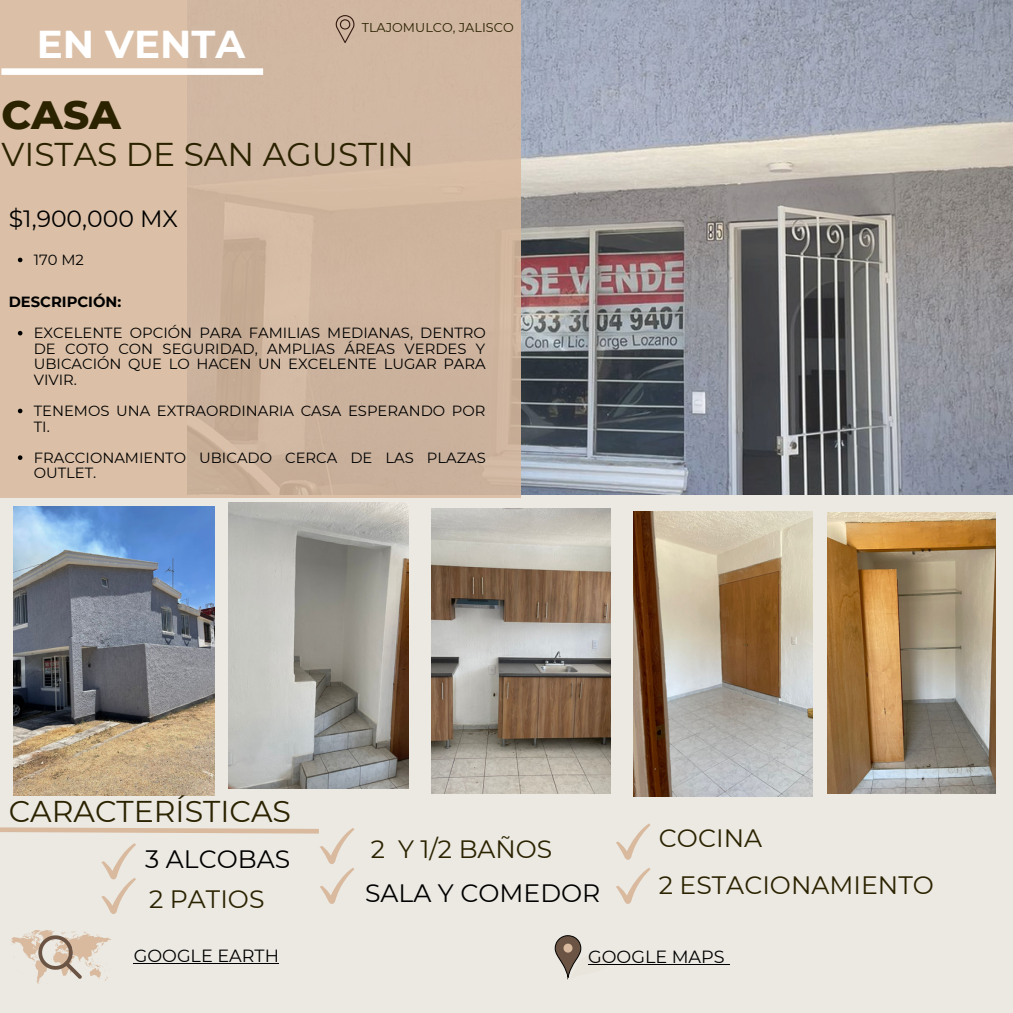
<style>
.page{position:relative;width:1013px;height:1013px;background:#fff}
.page>*{position:absolute;margin:0;border:0;box-sizing:border-box;transform-origin:0 0}
.t1{font:800 40.38px "Montserrat";color:#2b2200}
.t2{font:700 38.75px "Montserrat";color:#fff}
.t3{font:32.88px "Montserrat";color:#2b2200}
.t4{font:30px "Montserrat";color:#2b2200}
.t5{font:25.12px "Montserrat";color:#2b2200}
.t6{font:25.12px "Montserrat";color:#000}
.t7{font:25px "Montserrat";color:#2b2200}
.t8{font:23.5px "Montserrat";color:#000}
.t9{font:17.62px "Montserrat";color:#000}
.t10{font:14.75px/15.5px "Montserrat";color:#000}
.t11{font:700 14.75px "Montserrat";color:#000}
.t12{font:12.75px "Montserrat";color:#2b2200}
</style>
<div class="page">
<div style="left:0;top:0;width:1012px;height:1012px;background:#ebe9e2"></div>
<img style="left:13px;top:506px;width:202px;height:289px">
<img style="left:188px;top:0;width:824px;height:494px">
<div style="left:0;top:1px;width:520px;height:496px;background:#d1b8a3"></div>
<img style="left:229px;top:503px;width:179px;height:285px">
<img style="left:827px;top:512px;width:168px;height:282px">
<svg style="left:616px;top:823px;width:34px;height:36px"></svg>
<svg style="left:616px;top:868px;width:34px;height:36px"></svg>
<div style="left:1px;top:68px;width:262px;height:7px;background:#fff"></div>
<svg style="left:0;top:827px;width:354px;height:87px"></svg>
<svg style="left:10px;top:930px;width:101px;height:54px"></svg>
<svg style="left:554px;top:935px;width:54px;height:44px"></svg>
<svg style="left:336px;top:15px;width:18px;height:28px"></svg>
<img style="left:431px;top:508px;width:179px;height:285px">
<img style="left:633px;top:511px;width:179px;height:285px">
<svg style="left:18px;top:258px;width:4px;height:4px"></svg>
<svg style="left:18px;top:331px;width:4px;height:4px"></svg>
<svg style="left:18px;top:408px;width:4px;height:5px"></svg>
<svg style="left:18px;top:455px;width:4px;height:5px"></svg>
<hr style="left:134px;top:962px;width:145px;height:1px;background:#000">
<hr style="left:588px;top:963px;width:136px;height:1px;background:#000">
<p class="t2" style="left:37px;top:20px;width:210px">EN VENTA</p>
<p class="t12" style="left:362px;top:20px;width:153px">TLAJOMULCO, JALISCO</p>
<p class="t1" style="left:1px;top:90px;width:121px">CASA</p>
<p class="t3" style="left:1px;top:134px;width:414px">VISTAS DE SAN AGUSTIN</p>
<p class="t8" style="left:9px;top:204px;width:171px">$1,900,000 MX</p>
<p class="t10" style="left:34px;top:252px;width:52px">170 M2</p>
<p class="t11" style="left:9px;top:293px;width:114px">DESCRIPCIÓN:</p>
<p class="t10" style="left:34px;top:325px;width:453px;text-align:justify">EXCELENTE OPCIÓN PARA FAMILIAS MEDIANAS, DENTRO DE COTO CON SEGURIDAD, AMPLIAS ÁREAS VERDES Y UBICACIÓN QUE LO HACEN UN EXCELENTE LUGAR PARA VIVIR.</p>
<p class="t10" style="left:34px;top:403px;width:453px">TENEMOS UNA EXTRAORDINARIA CASA ESPERANDO POR<br>TI.</p>
<p class="t10" style="left:34px;top:449px;width:453px">FRACCIONAMIENTO UBICADO CERCA DE LAS PLAZAS<br>OUTLET.</p>
<p class="t4" style="left:9px;top:792px;width:284px">CARACTERÍSTICAS</p>
<p class="t6" style="left:145px;top:844px;width:147px">3 ALCOBAS</p>
<p class="t5" style="left:149px;top:883px;width:117px">2 PATIOS</p>
<p class="t7" style="left:371px;top:834px;width:183px">2 Y 1/2 BAÑOS</p>
<p class="t6" style="left:365px;top:877px;width:237px">SALA Y COMEDOR</p>
<p class="t5" style="left:659px;top:822px;width:105px">COCINA</p>
<p class="t5" style="left:658px;top:870px;width:276px">2 ESTACIONAMIENTO</p>
<p class="t9" style="left:134px;top:944px;width:147px">GOOGLE EARTH</p>
<p class="t9" style="left:588px;top:945px;width:138px">GOOGLE MAPS</p>
</div>
